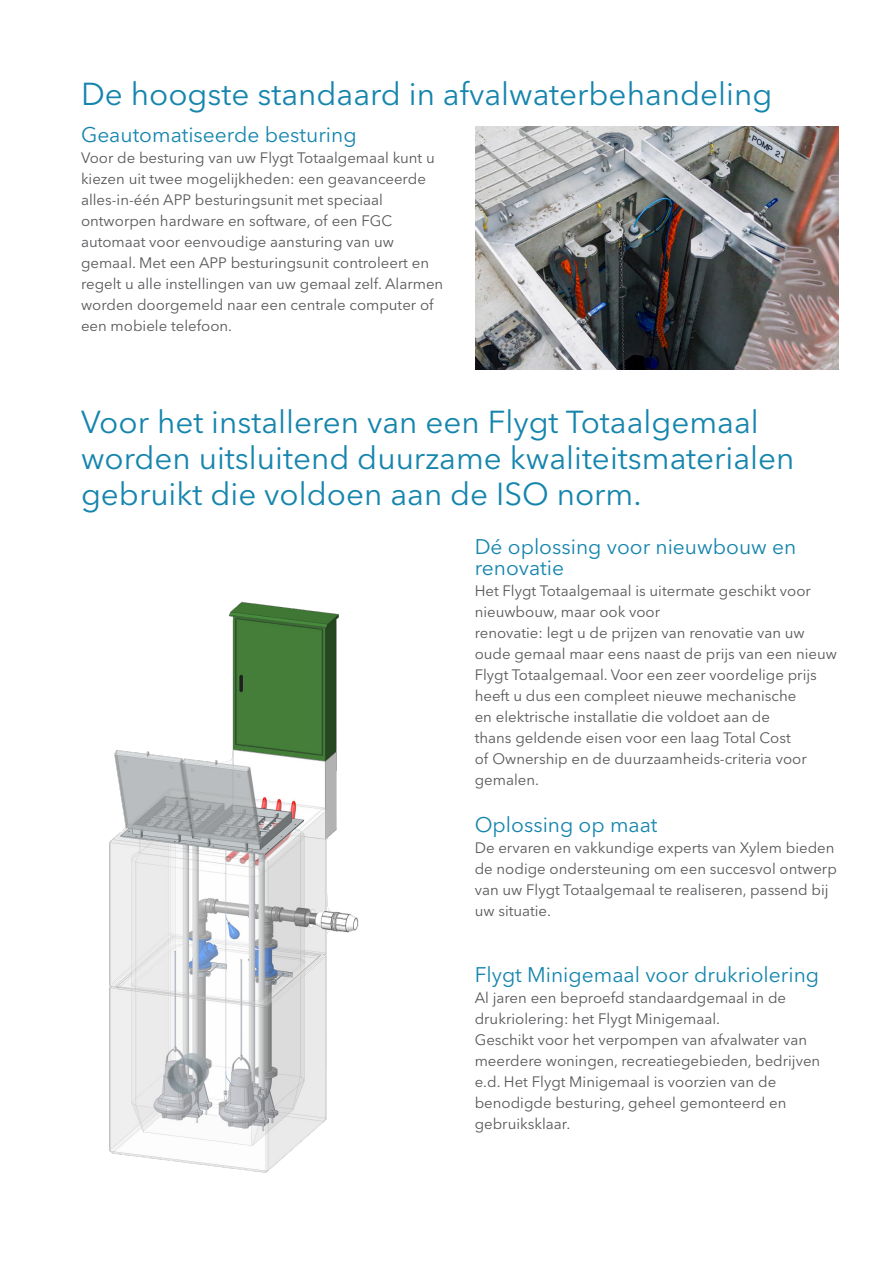
<style>
.page{position:relative;width:893px;height:1263px;background:#fff}
.page>*{position:absolute;margin:0;border:0;box-sizing:border-box;transform-origin:0 0}
.Brochure_kop_losstaand_xylem_indigo{font:31.5px/36px "Avenir Next LT Pro";color:#1585ad}
.Brochure_kop_2_xylem_blue{font:21px/21px "Avenir Next LT Pro";color:#1585ad}
.Brochure_kop_2_xylem_blue-2{font:15px/21px "Avenir Next LT Pro";color:#57585a}
.Brochure_Tekst_body{font:15px/21px "Avenir Next LT Pro";color:#57585a}
</style>
<div class="page">
<img style="left:109px;top:602px;width:250px;height:571px">
<img style="left:475px;top:126px;width:364px;height:244px">
<p class="Brochure_kop_losstaand_xylem_indigo" style="left:81px;top:76px;width:693px">De hoogste standaard in afvalwaterbehandeling</p>
<p class="Brochure_kop_2_xylem_blue" style="left:81px;top:124px;width:277px">Geautomatiseerde besturing</p>
<p class="Brochure_Tekst_body" style="left:81px;top:147px;width:364px">Voor de besturing van uw Flygt Totaalgemaal kunt u kiezen uit twee mogelijkheden: een geavanceerde alles-in-één APP besturingsunit met speciaal ontworpen hardware en software, of een FGC automaat voor eenvoudige aansturing van uw gemaal. Met een APP besturingsunit controleert en regelt u alle instellingen van uw gemaal zelf. Alarmen</p>
<p class="Brochure_Tekst_body" style="left:81px;top:294px;width:354px">worden doorgemeld naar een centrale computer of een mobiele telefoon.</p>
<p class="Brochure_kop_losstaand_xylem_indigo" style="left:81px;top:404px;width:715px">Voor het installeren van een Flygt Totaalgemaal worden uitsluitend duurzame kwaliteitsmaterialen gebruikt die voldoen aan de ISO norm.</p>
<p class="Brochure_kop_2_xylem_blue" style="left:475px;top:536px;width:323px">Dé oplossing voor nieuwbouw en renovatie</p>
<p class="Brochure_kop_2_xylem_blue-2" style="left:475px;top:580px;width:338px">Het Flygt Totaalgemaal is uitermate geschikt voor nieuwbouw, maar ook voor</p>
<p class="Brochure_kop_2_xylem_blue-2" style="left:475px;top:622px;width:364px">renovatie: legt u de prijzen van renovatie van uw oude gemaal maar eens naast de prijs van een nieuw Flygt Totaalgemaal. Voor een zeer voordelige prijs heeft u dus een compleet nieuwe mechanische<br>en elektrische installatie die voldoet aan de<br>thans geldende eisen voor een laag Total Cost<br>of Ownership en de duurzaamheids-criteria voor gemalen.</p>
<p class="Brochure_kop_2_xylem_blue" style="left:475px;top:815px;width:184px">Oplossing op maat</p>
<p class="Brochure_kop_2_xylem_blue-2" style="left:475px;top:838px;width:364px">De ervaren en vakkundige experts van Xylem bieden de nodige ondersteuning om een succesvol ontwerp van uw Flygt Totaalgemaal te realiseren, passend bij uw situatie.</p>
<p class="Brochure_kop_2_xylem_blue" style="left:475px;top:964px;width:346px">Flygt Minigemaal voor drukriolering</p>
<p class="Brochure_kop_2_xylem_blue-2" style="left:475px;top:987px;width:313px">Al jaren een beproefd standaardgemaal in de drukriolering: het Flygt Minigemaal.</p>
<p class="Brochure_kop_2_xylem_blue-2" style="left:475px;top:1029px;width:347px">Geschikt voor het verpompen van afvalwater van meerdere woningen, recreatiegebieden, bedrijven e.d. Het Flygt Minigemaal is voorzien van de benodigde besturing, geheel gemonteerd en gebruiksklaar.</p>
</div>
